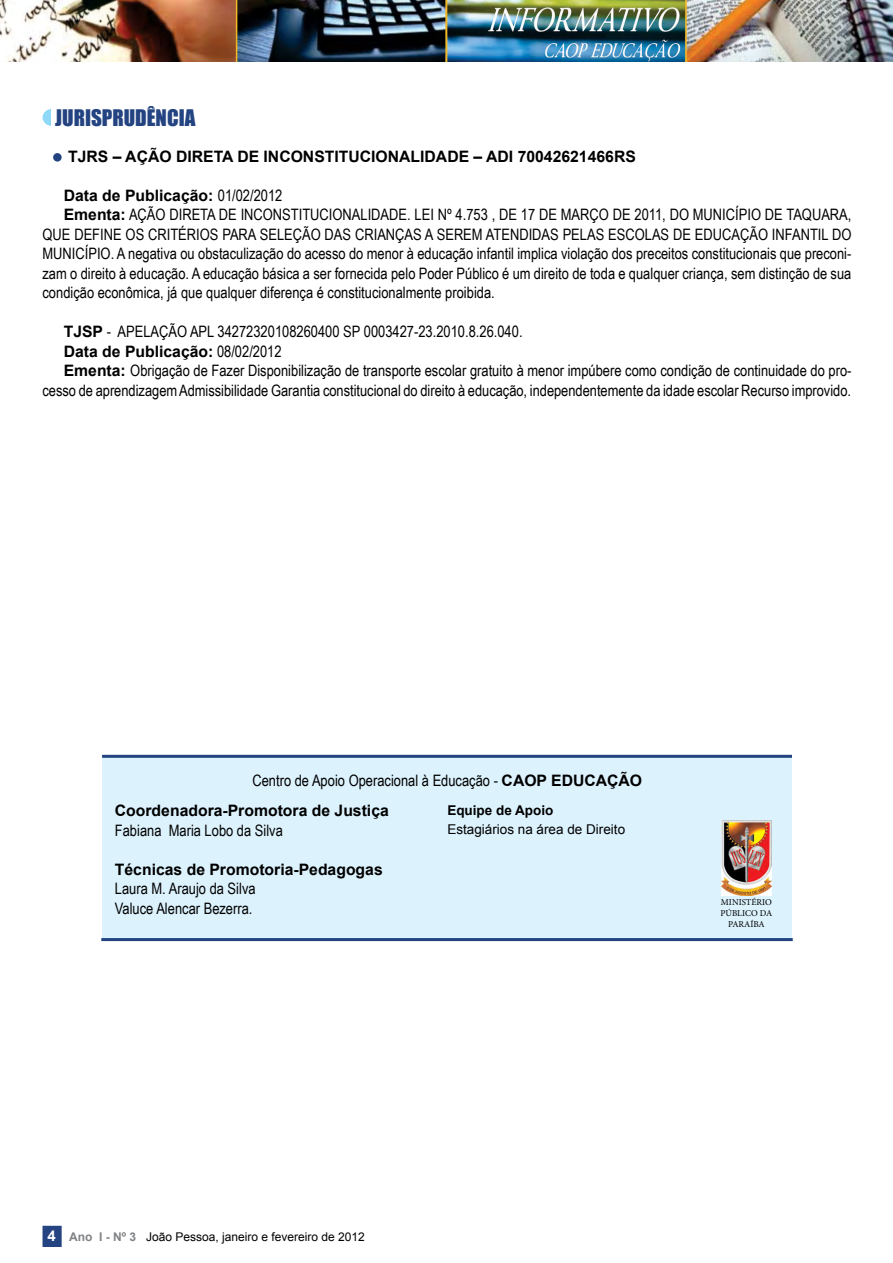
<style>
.page{position:relative;width:893px;height:1263px;background:#fff}
.page>*{position:absolute;margin:0;border:0;box-sizing:border-box;transform-origin:0 0}
.t1{font:21px "Impact";color:#234381}
.t2{font:15.75px/19.5px "Arial Narrow";color:#000}
.t3{font:700 15.75px "Arial";color:#000}
.t4{font:13.5px "Arial";color:#000}
.t5{font:700 13.5px "Arial";color:#000}
.t6{font:12px "Arial";color:#000}
.t7{font:9px/10.8px "Minion Pro";color:#000;text-align:center}
.s1{font-family:"Arial Narrow";font-weight:400}
.s2{font-family:"Arial";font-weight:700}
.s3{font-weight:700;font-size:15px;color:#fff}
.s4{font-weight:700;color:#808285}
</style>
<div class="page">
<div style="left:43px;top:1226px;width:19px;height:21px;background:#234381;border:2px solid #234381"></div>
<img style="left:0;top:0;width:893px;height:62px">
<div style="left:102px;top:757px;width:690px;height:183px;background:#dcf2fd"></div>
<hr style="left:101px;top:938px;width:692px;height:3px;background:#234381">
<hr style="left:102px;top:755px;width:690px;height:3px;background:#234381">
<img style="left:721px;top:821px;width:50px;height:74px">
<div style="left:43px;top:110px;width:18px;height:15px;background:#8ed8f8;border-radius:50%"></div>
<div style="left:43px;top:109px;width:19px;height:17px;border:2px solid #8ed8f8;border-radius:50%"></div>
<div style="left:51px;top:109px;width:30px;height:25px;background:#fff"></div>
<div style="left:53px;top:153px;width:9px;height:9px;background:#234381;border-radius:50%"></div>
<h1 class="t1" style="left:55px;top:101px;width:142px">JURISPRUDÊNCIA</h1>
<p class="t3" style="left:68px;top:146px;width:569px">TJRS – AÇÃO DIRETA DE INCONSTITUCIONALIDADE – ADI 70042621466RS</p>
<p class="t3" style="left:64px;top:185px;width:220px">Data de Publicação: <span class="s1">01/02/2012</span></p>
<p class="t2" style="left:43px;top:204px;width:810px;text-align:justify;text-indent:21px"><span class="s2">Ementa:</span> AÇÃO DIRETA DE INCONSTITUCIONALIDADE. LEI Nº 4.753 , DE 17 DE MARÇO DE 2011, DO MUNICÍPIO DE TAQUARA, QUE DEFINE OS CRITÉRIOS PARA SELEÇÃO DAS CRIANÇAS A SEREM ATENDIDAS PELAS ESCOLAS DE EDUCAÇÃO INFANTIL DO MUNICÍPIO. A negativa ou obstaculização do acesso do menor à educação infantil implica violação dos preceitos constitucionais que preconi&shy;zam o direito à educação. A educação básica a ser fornecida pelo Poder Público é um direito de toda e qualquer criança, sem distinção de sua condição econômica, já que qualquer diferença é constitucionalmente proibida.</p>
<p class="t2" style="left:64px;top:321px;width:72px"><span class="s2">TJSP</span> - Apelação</p>
<p class="t2" style="left:190px;top:321px;width:334px">APL 34272320108260400 SP 0003427-23.2010.8.26.040.</p>
<p class="t3" style="left:64px;top:341px;width:219px">Data de Publicação: <span class="s1">08/02/2012</span></p>
<p class="t2" style="left:43px;top:360px;width:810px;text-align:right"><span class="s2">Ementa:</span> Obrigação de Fazer Disponibilização de transporte escolar gratuito à menor impúbere como condição de continuidade do pro&shy;cesso de aprendizagem Admissibilidade Garantia constitucional do direito à educação, independentemente da idade escolar Recurso improvido.</p>
<p class="t2" style="left:252px;top:770px;width:391px">Centro de Apoio Operacional à Educação - <span class="s2">CAOP EDUCAÇÃO</span></p>
<p class="t3" style="left:115px;top:800px;width:275px">Coordenadora-Promotora de Justiça</p>
<p class="t2" style="left:115px;top:820px;width:169px">Fabiana Maria Lobo da Silva</p>
<p class="t3" style="left:115px;top:859px;width:269px">Técnicas de Promotoria-Pedagogas</p>
<p class="t2" style="left:115px;top:878px;width:142px">Laura M. Araujo da Silva<br>Valuce Alencar Bezerra.</p>
<p class="t5" style="left:447px;top:801px;width:108px">Equipe de Apoio</p>
<p class="t4" style="left:447px;top:821px;width:179px">Estagiários na área de Direito</p>
<p class="t7" style="left:720px;top:897px;width:54px">MINISTÉRIO<br>PÚBLICO DA<br>PARAÍBA</p>
<p class="t6" style="left:47px;top:1229px;width:319px"><span class="s3">4</span> <span class="s4">Ano I - Nº 3</span> João Pessoa, janeiro e fevereiro de 2012</p>
</div>
